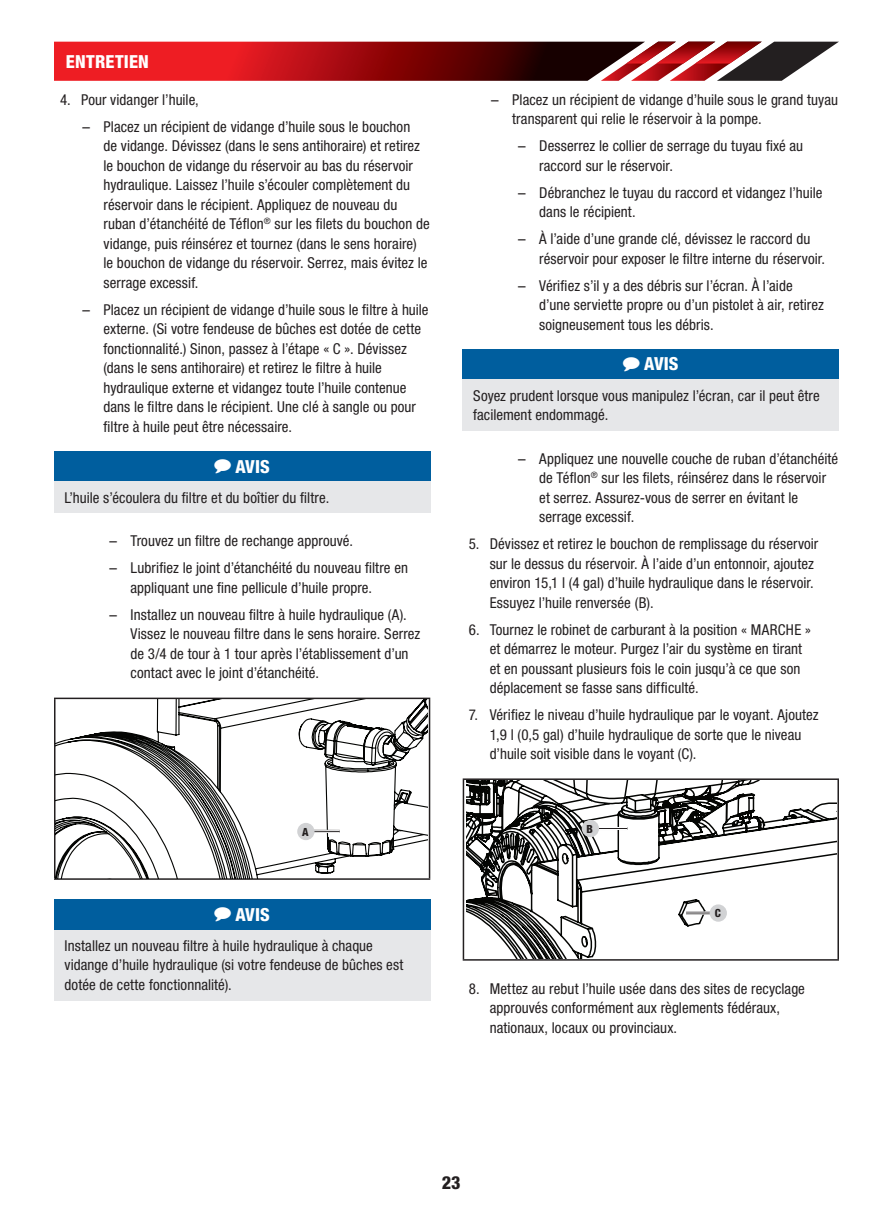
<style>
.page{position:relative;width:893px;height:1212px;background:#fff}
.page>*{position:absolute;margin:0;border:0;box-sizing:border-box;transform-origin:0 0}
.t1{font:800 condensed 18px "Helvetica Neue LT Std";letter-spacing:-.005em;color:#fff}
.t2{font:800 condensed 18px "Helvetica Neue LT Std";color:#231f20}
.t3{font:condensed 15px/19.5px "Helvetica Neue LT Std";letter-spacing:.005em;color:#231f20}
.t4{font:800 condensed 11.25px "Helvetica Neue LT Std";color:#231f20}
.s1{font-stretch:normal}
</style>
<div class="page">
<svg style="left:54px;top:42px;width:785px;height:39px;background:#9c272b"></svg>
<div style="left:54px;top:451px;width:376px;height:31px;background:#005e9e"></div>
<div style="left:54px;top:482px;width:376px;height:31px;background:#e6e7e9"></div>
<hr style="left:54px;top:698px;width:376px;height:1px;background:#231f20">
<hr style="left:54px;top:699px;width:2px;height:179px;background:#231f20">
<hr style="left:429px;top:699px;width:1px;height:179px;background:#231f20">
<hr style="left:54px;top:878px;width:376px;height:2px;background:#231f20">
<svg style="left:56px;top:699px;width:372px;height:179px"></svg>
<hr style="left:307px;top:830px;width:33px;height:3px;background:#231f20">
<hr style="left:307px;top:832px;width:33px;height:1px;background:#fff">
<hr style="left:307px;top:830px;width:33px;height:1px;background:#fff">
<div style="left:297px;top:823px;width:17px;height:17px;background:#d1d2d4;border-radius:50%"></div>
<div style="left:54px;top:899px;width:376px;height:31px;background:#005e9e"></div>
<div style="left:54px;top:930px;width:376px;height:70px;background:#e6e7e9"></div>
<div style="left:463px;top:349px;width:376px;height:30px;background:#005e9e"></div>
<div style="left:463px;top:379px;width:376px;height:52px;background:#e6e7e9"></div>
<hr style="left:463px;top:778px;width:376px;height:2px;background:#231f20">
<hr style="left:463px;top:780px;width:1px;height:179px;background:#231f20">
<hr style="left:837px;top:780px;width:2px;height:179px;background:#231f20">
<hr style="left:463px;top:959px;width:376px;height:2px;background:#231f20">
<svg style="left:466px;top:780px;width:370px;height:179px"></svg>
<hr style="left:596px;top:827px;width:31px;height:3px;background:#231f20">
<hr style="left:596px;top:829px;width:31px;height:1px;background:#fff">
<hr style="left:596px;top:827px;width:31px;height:1px;background:#fff">
<div style="left:582px;top:820px;width:17px;height:17px;background:#d1d2d4;border-radius:50%"></div>
<hr style="left:686px;top:911px;width:32px;height:3px;background:#231f20">
<hr style="left:686px;top:913px;width:32px;height:1px;background:#fff">
<hr style="left:686px;top:911px;width:32px;height:1px;background:#fff">
<div style="left:710px;top:904px;width:17px;height:18px;background:#d1d2d4;border-radius:50%"></div>
<p class="t1" style="left:66px;top:51px;width:20px">ENTRETIEN</p>
<p class="t3" style="left:60px;top:90px;width:140px">4. Pour vidanger l’huile,</p>
<p class="t3" style="left:103px;top:117px;width:328px;text-indent:-21px"><span class="s1">–</span> Placez un récipient de vidange d’huile sous le bouchon<br>de vidange. Dévissez (dans le sens antihoraire) et retirez le bouchon de vidange du réservoir au bas du réservoir hydraulique. Laissez l’huile s’écouler complètement du réservoir dans le récipient. Appliquez de nouveau du ruban d’étanchéité de Téflon<sup>®</sup> sur les filets du bouchon de vidange, puis réinsérez et tournez (dans le sens horaire) le bouchon de vidange du réservoir. Serrez, mais évitez le serrage excessif.</p>
<p class="t3" style="left:103px;top:300px;width:327px;text-indent:-21px"><span class="s1">–</span> Placez un récipient de vidange d’huile sous le filtre à huile externe. (Si votre fendeuse de bûches est dotée de cette fonctionnalité.) Sinon, passez à l’étape « C ». Dévissez (dans le sens antihoraire) et retirez le filtre à huile hydraulique externe et vidangez toute l’huile contenue dans le filtre dans le récipient. Une clé à sangle ou pour filtre à huile peut être nécessaire.</p>
<p class="t1" style="left:215px;top:455px;width:57px">◆ AVIS</p>
<p class="t3" style="left:64px;top:488px;width:266px">L’huile s’écoulera du filtre et du boîtier du filtre.</p>
<p class="t3" style="left:110px;top:531px;width:245px"><span class="s1">–</span> Trouvez un filtre de rechange approuvé.</p>
<p class="t3" style="left:130px;top:558px;width:279px;text-indent:-21px"><span class="s1">–</span> Lubrifiez le joint d’étanchéité du nouveau filtre en appliquant une fine pellicule d’huile propre.</p>
<p class="t3" style="left:130px;top:604px;width:291px;text-indent:-21px"><span class="s1">–</span> Installez un nouveau filtre à huile hydraulique (A).<br>Vissez le nouveau filtre dans le sens horaire. Serrez de 3/4 de tour à 1 tour après l’établissement d’un contact avec le joint d’étanchéité.</p>
<p class="t4" style="left:302px;top:824px;width:8px">A</p>
<p class="t1" style="left:215px;top:903px;width:57px">◆ AVIS</p>
<p class="t3" style="left:64px;top:936px;width:340px">Installez un nouveau filtre à huile hydraulique à chaque vidange d’huile hydraulique (si votre fendeuse de bûches est dotée de cette fonctionnalité).</p>
<p class="t3" style="left:512px;top:90px;width:327px;text-indent:-21px"><span class="s1">–</span> Placez un récipient de vidange d’huile sous le grand tuyau transparent qui relie le réservoir à la pompe.</p>
<p class="t3" style="left:539px;top:136px;width:266px;text-indent:-21px"><span class="s1">–</span> Desserrez le collier de serrage du tuyau fixé au raccord sur le réservoir.</p>
<p class="t3" style="left:539px;top:183px;width:285px;text-indent:-21px"><span class="s1">–</span> Débranchez le tuyau du raccord et vidangez l’huile dans le récipient.</p>
<p class="t3" style="left:539px;top:229px;width:287px;text-indent:-21px"><span class="s1">–</span> À l’aide d’une grande clé, dévissez le raccord du réservoir pour exposer le filtre interne du réservoir.</p>
<p class="t3" style="left:539px;top:275px;width:286px;text-indent:-21px"><span class="s1">–</span> Vérifiez s’il y a des débris sur l’écran. À l’aide d’une serviette propre ou d’un pistolet à air, retirez soigneusement tous les débris.</p>
<p class="t1" style="left:623px;top:353px;width:57px">◆ AVIS</p>
<p class="t3" style="left:473px;top:385px;width:348px">Soyez prudent lorsque vous manipulez l’écran, car il peut être facilement endommagé.</p>
<p class="t3" style="left:539px;top:448px;width:300px;text-indent:-21px"><span class="s1">–</span> Appliquez une nouvelle couche de ruban d’étanchéité de Téflon<sup>®</sup> sur les filets, réinsérez dans le réservoir et serrez. Assurez-vous de serrer en évitant le serrage excessif.</p>
<p class="t3" style="left:490px;top:534px;width:330px;text-indent:-21px">5. Dévissez et retirez le bouchon de remplissage du réservoir sur le dessus du réservoir. À l’aide d’un entonnoir, ajoutez environ 15,1 l (4 gal) d’huile hydraulique dans le réservoir.<br>Essuyez l’huile renversée (B).</p>
<p class="t3" style="left:490px;top:619px;width:323px;text-indent:-21px">6. Tournez le robinet de carburant à la position « MARCHE » et démarrez le moteur. Purgez l’air du système en tirant et en poussant plusieurs fois le coin jusqu’à ce que son déplacement se fasse sans difficulté.</p>
<p class="t3" style="left:490px;top:705px;width:330px;text-indent:-21px">7. Vérifiez le niveau d’huile hydraulique par le voyant. Ajoutez<br>1,9 l (0,5 gal) d’huile hydraulique de sorte que le niveau d’huile soit visible dans le voyant (C).</p>
<p class="t4" style="left:586px;top:821px;width:8px">B</p>
<p class="t4" style="left:715px;top:906px;width:8px">C</p>
<p class="t3" style="left:490px;top:978px;width:317px;text-indent:-21px">8. Mettez au rebut l’huile usée dans des sites de recyclage approuvés conformément aux règlements fédéraux, nationaux, locaux ou provinciaux.</p>
<p class="t2" style="left:442px;top:1171px;width:20px">23</p>
</div>
